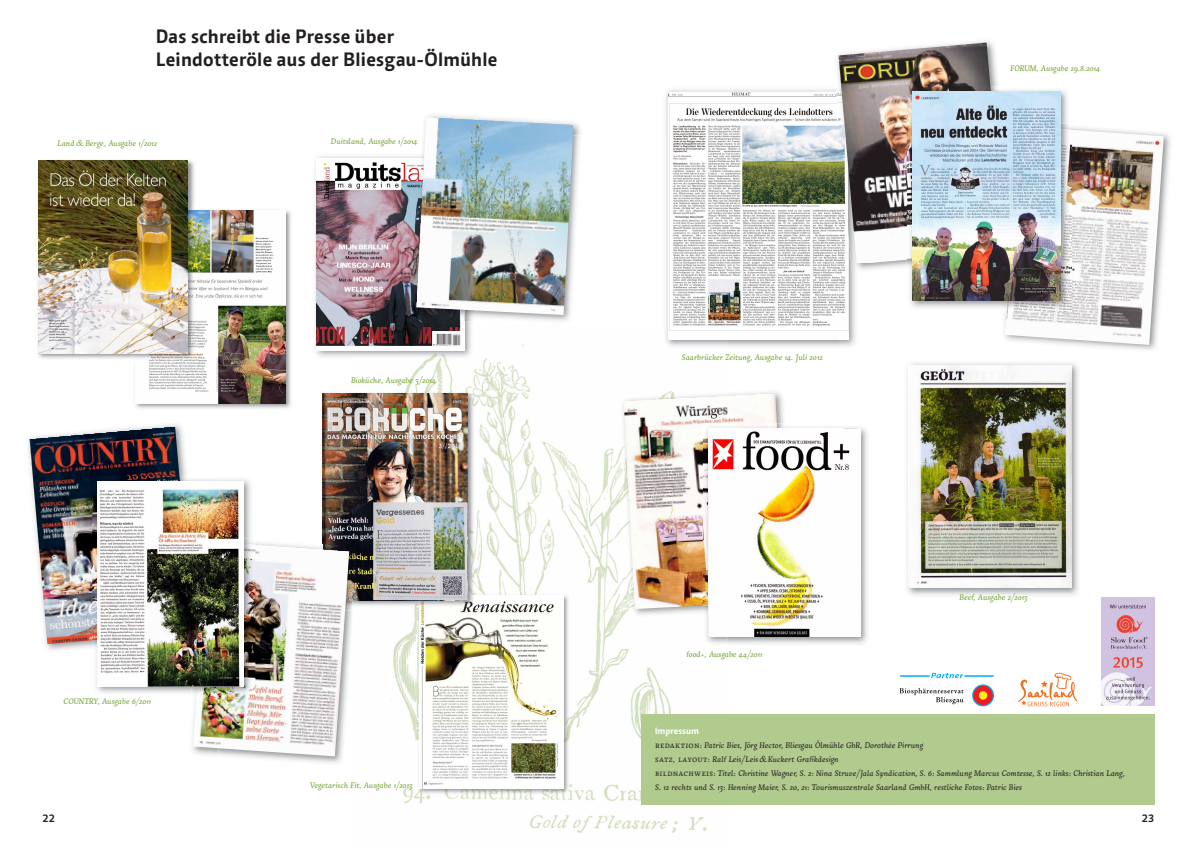
<style>
.page{position:relative;width:1197px;height:848px;background:#fff}
.page>*{position:absolute;margin:0;border:0;box-sizing:border-box;transform-origin:0 0}
.t1{font:700 20px/23px "Caput";letter-spacing:.015em;color:#231f20}
.t2{font:700 11px "Caput";color:#231f20}
.t3{font:italic 9.5px/14px "Jenny";letter-spacing:.01em;color:#231f20}
.t4{font:italic 9.5px "Jenny";letter-spacing:.01em;color:#73a533}
.t5{font:700 9.5px "Caput";color:#fff}
.s1{font-family:"Jenny Small Caps";font-style:normal}
.s2{font-style:normal}
</style>
<div class="page">
<img style="left:28px;top:424px;width:151px;height:226px">
<img style="left:30px;top:426px;width:156px;height:218px">
<img style="left:391px;top:344px;width:316px;height:489px">
<img style="left:838px;top:276px;width:18px;height:71px">
<img style="left:659px;top:89px;width:179px;height:262px">
<img style="left:668px;top:91px;width:180px;height:249px">
<img style="left:135px;top:210px;width:156px;height:199px">
<img style="left:136px;top:211px;width:149px;height:192px">
<img style="left:38px;top:160px;width:160px;height:203px">
<img style="left:39px;top:160px;width:149px;height:193px">
<img style="left:618px;top:390px;width:89px;height:231px">
<img style="left:623px;top:393px;width:161px;height:216px">
<img style="left:727px;top:427px;width:140px;height:217px">
<img style="left:702px;top:605px;width:25px;height:43px">
<img style="left:702px;top:423px;width:84px;height:182px">
<img style="left:708px;top:429px;width:152px;height:208px">
<img style="left:415px;top:591px;width:158px;height:207px">
<img style="left:419px;top:595px;width:144px;height:193px">
<img style="left:322px;top:393px;width:1px;height:146px">
<img style="left:391px;top:389px;width:87px;height:202px">
<img style="left:357px;top:591px;width:121px;height:19px">
<img style="left:323px;top:393px;width:144px;height:207px">
<img style="left:907px;top:363px;width:172px;height:233px">
<img style="left:908px;top:365px;width:163px;height:222px">
<img style="left:315px;top:156px;width:160px;height:206px">
<img style="left:317px;top:158px;width:147px;height:192px">
<img style="left:419px;top:115px;width:161px;height:210px">
<img style="left:410px;top:158px;width:54px;height:163px">
<img style="left:417px;top:117px;width:156px;height:198px">
<div style="left:641px;top:714px;width:513px;height:91px;background:#b1ca8d"></div>
<img style="left:233px;top:539px;width:119px;height:224px">
<svg style="left:352px;top:600px;width:5px;height:6px"></svg>
<img style="left:349px;top:544px;width:12px;height:56px">
<img style="left:193px;top:541px;width:156px;height:215px">
<img style="left:96px;top:652px;width:95px;height:41px">
<img style="left:92px;top:476px;width:101px;height:164px">
<img style="left:218px;top:479px;width:33px;height:57px">
<img style="left:191px;top:686px;width:5px;height:12px">
<img style="left:244px;top:536px;width:11px;height:5px">
<img style="left:196px;top:541px;width:59px;height:157px">
<img style="left:98px;top:481px;width:146px;height:205px">
<img style="left:832px;top:41px;width:159px;height:234px">
<img style="left:838px;top:263px;width:23px;height:13px">
<svg style="left:835px;top:86px;width:3px;height:5px"></svg>
<img style="left:836px;top:91px;width:2px;height:136px">
<img style="left:838px;top:43px;width:160px;height:220px">
<img style="left:1064px;top:133px;width:107px;height:217px">
<img style="left:1004px;top:127px;width:159px;height:217px">
<img style="left:1009px;top:90px;width:59px;height:30px">
<img style="left:906px;top:271px;width:95px;height:37px">
<img style="left:906px;top:86px;width:98px;height:173px">
<img style="left:1001px;top:301px;width:5px;height:11px">
<img style="left:1006px;top:126px;width:65px;height:186px">
<img style="left:912px;top:92px;width:148px;height:209px">
<svg style="left:971px;top:684px;width:22px;height:22px"></svg>
<div style="left:973px;top:685px;width:19px;height:20px;background:#ed1c24;border-radius:50%"></div>
<div style="left:978px;top:691px;width:9px;height:8px;background:#f9ed1a;border-radius:50%"></div>
<svg style="left:899px;top:688px;width:64px;height:16px"></svg>
<svg style="left:900px;top:672px;width:93px;height:6px"></svg>
<svg style="left:1018px;top:672px;width:59px;height:34px"></svg>
<img style="left:1101px;top:597px;width:53px;height:109px">
<h1 class="t1" style="left:156px;top:27px;width:343px">Das schreibt die Presse über<br>Leindotteröle aus der Bliesgau-Ölmühle</h1>
<p class="t4" style="left:58px;top:141px;width:101px">Land &amp; Berge, Ausgabe 1/2012</p>
<p class="t4" style="left:331px;top:139px;width:88px">Duitsland, Ausgabe 1/2014</p>
<p class="t4" style="left:64px;top:698px;width:89px">COUNTRY, Ausgabe 6/2011</p>
<p class="t4" style="left:351px;top:377px;width:86px">Bioküche, Ausgabe 3/2014</p>
<p class="t4" style="left:310px;top:782px;width:104px">Vegetarisch Fit, Ausgabe 1/2013</p>
<p class="t4" style="left:681px;top:354px;width:142px">Saarbrücker Zeitung, Ausgabe 14. Juli 2012</p>
<p class="t4" style="left:686px;top:650px;width:77px">food+, Ausgabe 44/2011</p>
<p class="t4" style="left:1010px;top:65px;width:91px">FORUM, Ausgabe 29.8.2014</p>
<p class="t4" style="left:959px;top:594px;width:69px">Beef, Ausgabe 2/2013</p>
<p class="t5" style="left:655px;top:727px;width:45px">Impressum</p>
<p class="t3" style="left:655px;top:739px;width:471px"><span class="s1">redaktion</span><span class="s2">:</span> Patric Bies, Jörg Hector, Bliesgau Ölmühle GbR, Dorothée Pirrung<br><span class="s1">satz, layout</span><span class="s2">:</span> Ralf Leis/Leis&amp;Kuckert Grafikdesign<br><span class="s1">bildnachweis</span><span class="s2">:</span> Titel: Christine Wagner, S. 2: Nina Struve/Jala Syndication, S. 6: Sammlung Marcus Comtesse, S. 12 links: Christian Lang, S. 12 rechts und S. 13: Henning Maier, S. 20, 21: Tourismuszentrale Saarland GmbH, restliche Fotos: Patric Bies</p>
<p class="t2" style="left:43px;top:814px;width:14px">22</p>
<p class="t2" style="left:1141px;top:814px;width:14px">23</p>
</div>
